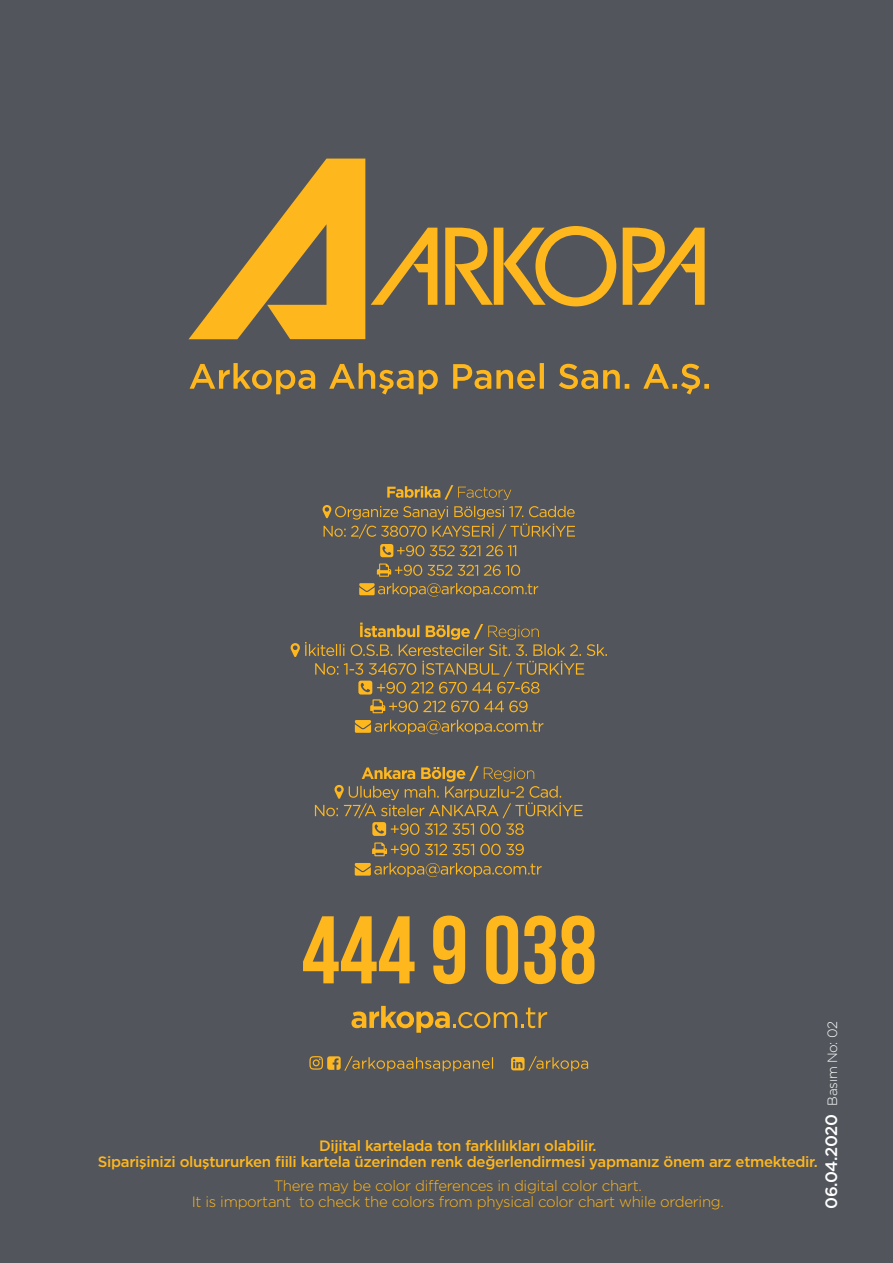
<style>
.page{position:relative;width:893px;height:1263px;background:#52555b}
.page>*{position:absolute;margin:0;border:0;box-sizing:border-box;transform-origin:0 0}
.t1{font:500 16.5px "Gotham";letter-spacing:-.025em;color:#fff}
.t2{font:500 15px/16px "Gotham";letter-spacing:-.02em;color:#ffb71e;text-align:center}
.t3{font:300 15px/16px "Gotham";letter-spacing:-.02em;color:#ffb71e;text-align:center}
.s1{font-weight:300;font-size:13.5px}
</style>
<div class="page">
<svg style="left:371px;top:226px;width:334px;height:80px"></svg>
<svg style="left:189px;top:159px;width:176px;height:180px"></svg>
<svg style="left:190px;top:363px;width:519px;height:31px"></svg>
<svg style="left:309px;top:1056px;width:184px;height:15px"></svg>
<svg style="left:511px;top:1056px;width:77px;height:15px"></svg>
<svg style="left:351px;top:1006px;width:196px;height:27px"></svg>
<svg style="left:303px;top:915px;width:291px;height:69px"></svg>
<svg style="left:359px;top:583px;width:179px;height:14px"></svg>
<svg style="left:377px;top:563px;width:143px;height:14px"></svg>
<svg style="left:323px;top:485px;width:252px;height:72px"></svg>
<svg style="left:355px;top:720px;width:188px;height:14px"></svg>
<svg style="left:291px;top:623px;width:316px;height:90px"></svg>
<svg style="left:355px;top:863px;width:187px;height:14px"></svg>
<svg style="left:372px;top:842px;width:152px;height:14px"></svg>
<svg style="left:315px;top:766px;width:268px;height:70px"></svg>
<p class="t2" style="left:98px;top:1137px;width:721px">Dijital kartelada ton farklılıkları olabilir.<br>Siparişinizi oluştururken fiili kartela üzerinden renk değerlendirmesi yapmanız önem arz etmektedir.</p>
<p class="t3" style="left:192px;top:1177px;width:534px">There may be color differences in digital color chart.<br>It is important to check the colors from physical color chart while ordering.</p>
<p class="t1" style="left:820px;top:1209px;width:190px;rotate:-90deg">06.04.2020 <span class="s1">Basım No: 02</span></p>
</div>
